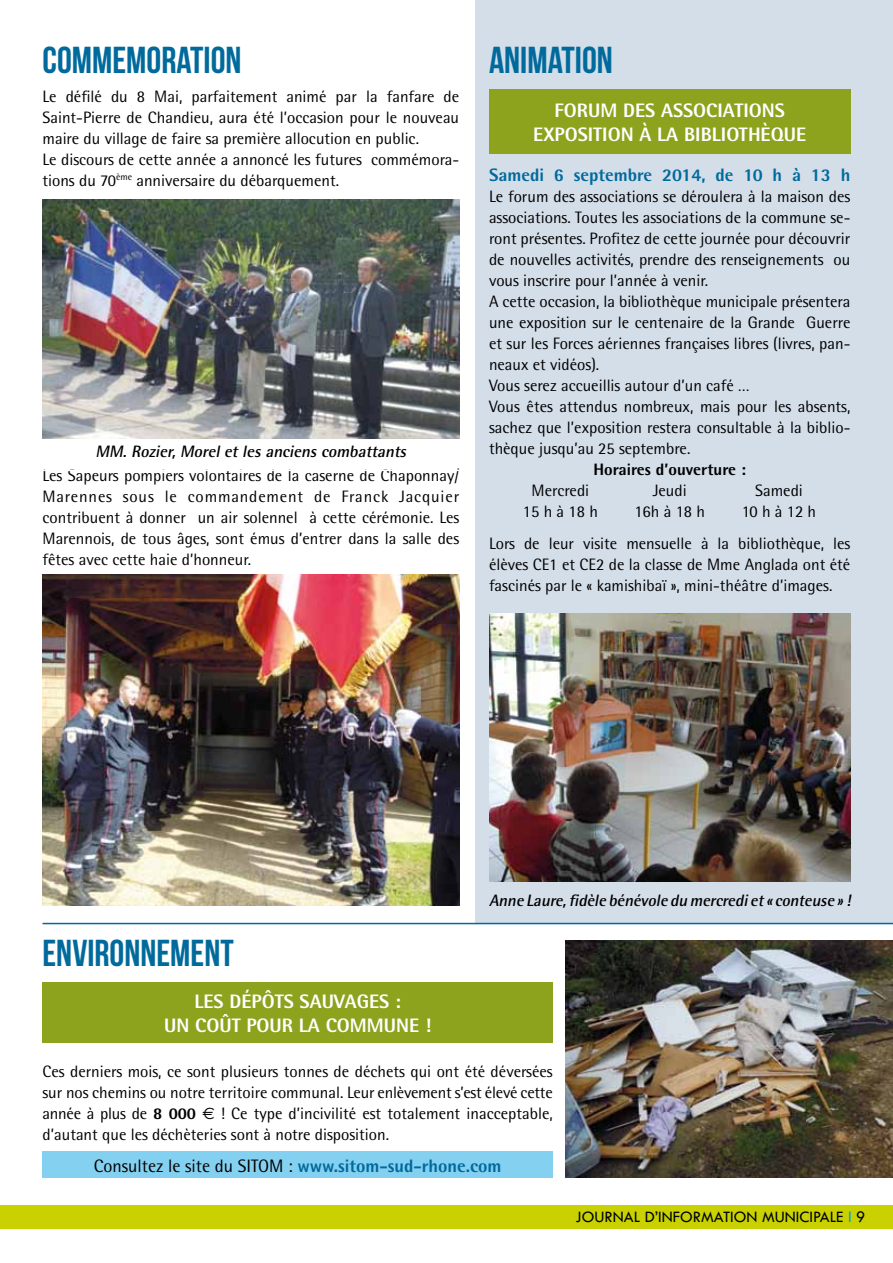
<style>
.page{position:relative;width:893px;height:1263px;background:#fff}
.page>*{position:absolute;margin:0;border:0;box-sizing:border-box;transform-origin:0 0}
.t1{font:37.5px "Bebas Neue";color:#006a9c}
.t2{font:800 19.5px "Rotis Semi Sans";color:#fff}
.t3{font:18px "Rotis Semi Sans";color:#000}
.t4{font:800 18px "Rotis Semi Sans";color:#006a9c}
.t5{font:16.5px/21px "Rotis Semi Sans";color:#000}
.t6{font:italic 700 16.5px "Rotis Semi Sans";color:#000}
.t7{font:16.5px "Tw Cen";color:#000}
.t8{font:800 16.5px "Rotis Semi Sans";color:#000}
.s1{font-weight:800}
.s2{font-family:"Euro Sans"}
.s3{font-weight:800;color:#006a9c}
.s4{color:#009ee0}
</style>
<div class="page">
<div style="left:475px;top:0;width:418px;height:923px;background:#d4dee9"></div>
<div style="left:0;top:1205px;width:893px;height:24px;background:#c9d200"></div>
<img style="left:43px;top:200px;width:416px;height:239px">
<img style="left:43px;top:574px;width:416px;height:332px">
<div style="left:489px;top:89px;width:361px;height:65px;background:#8da31d"></div>
<img style="left:489px;top:613px;width:361px;height:268px">
<hr style="left:43px;top:923px;width:850px;height:1px;background:#006a9c">
<div style="left:43px;top:982px;width:510px;height:60px;background:#8da31d"></div>
<div style="left:43px;top:1151px;width:510px;height:27px;background:#84d0f0"></div>
<img style="left:566px;top:940px;width:327px;height:238px">
<h1 class="t1" style="left:43px;top:39px;width:201px">COMMEMORATION</h1>
<p class="t5" style="left:43px;top:86px;width:418px">Le défilé du 8 Mai, parfaitement animé par la fanfare de Saint-Pierre de Chandieu, aura été l’occasion pour le nouveau maire du village de faire sa première allocution en public.<br>Le discours de cette année a annoncé les futures commémora&shy;tions du 70<sup>ème</sup> anniversaire du débarquement.</p>
<p class="t6" style="left:95px;top:441px;width:316px">MM. Rozier, Morel et les anciens combattants</p>
<p class="t5" style="left:43px;top:465px;width:418px;text-align:justify">Les Sapeurs pompiers volontaires de la caserne de Chaponnay/ Marennes sous le commandement de Franck Jacquier contribuent à donner un air solennel à cette cérémonie. Les Marennois, de tous âges, sont émus d’entrer dans la salle des fêtes avec cette haie d’honneur.</p>
<h1 class="t1" style="left:489px;top:39px;width:125px">ANIMATION</h1>
<p class="t2" style="left:554px;top:98px;width:24px">FORUM</p>
<p class="t2" style="left:623px;top:98px;width:12px">DES</p>
<p class="t2" style="left:661px;top:98px;width:12px">ASSOCIATIONS</p>
<p class="t2" style="left:533px;top:122px;width:32px">EXPOSITION</p>
<p class="t2" style="left:639px;top:122px;width:66px">À LA BIBLIOTH</p>
<p class="t2" style="left:761px;top:122px;width:35px">ÈQUE</p>
<p class="t4" style="left:489px;top:163px;width:363px">SAMEDI 6 SEPTEMBRE 2014, DE 10 H À 13 H</p>
<p class="t5" style="left:489px;top:186px;width:363px">Le forum des associations se déroulera à la maison des associations. Toutes les associations de la commune se&shy;ront présentes. Profitez de cette journée pour découvrir de nouvelles activités, prendre des renseignements ou vous inscrire pour l’année à venir.<br>A cette occasion, la bibliothèque municipale présentera une exposition sur le centenaire de la Grande Guerre et sur les Forces aériennes françaises libres (livres, pan&shy;neaux et vidéos).<br>Vous serez accueillis autour d’un café …<br>Vous êtes attendus nombreux, mais pour les absents, sachez que l’exposition restera consultable à la biblio&shy;thèque jusqu’au 25 septembre.</p>
<p class="t8" style="left:594px;top:459px;width:154px">HORAIRES D’OUVERTURE :</p>
<p class="t5" style="left:532px;top:480px;width:59px">Mercredi</p>
<p class="t5" style="left:653px;top:480px;width:36px">Jeudi</p>
<p class="t5" style="left:755px;top:480px;width:49px">Samedi</p>
<p class="t5" style="left:523px;top:501px;width:76px">15 h à 18 h</p>
<p class="t5" style="left:634px;top:501px;width:72px">16h à 18 h</p>
<p class="t5" style="left:489px;top:496px;width:363px;line-height:31.8px;text-indent:253px">10 h à 12 h<br>Lors de leur visite mensuelle à la bibliothèque, les</p>
<p class="t5" style="left:489px;top:554px;width:363px">élèves CE1 et CE2 de la classe de Mme Anglada ont été fascinés par le « kamishibaï », mini-théâtre d’images.</p>
<h1 class="t1" style="left:43px;top:932px;width:193px">ENVIRONNEMENT</h1>
<p class="t2" style="left:194px;top:989px;width:118px">LES DÉPÔTS SAUVA</p>
<p class="t2" style="left:357px;top:989px;width:46px">GES :</p>
<p class="t2" style="left:164px;top:1013px;width:95px">UN COÛTPOUR</p>
<p class="t2" style="left:299px;top:1013px;width:40px">LA COMMUNE</p>
<p class="t2" style="left:425px;top:1013px;width:8px">!</p>
<p class="t6" style="left:489px;top:890px;width:366px">Anne Laure,fidèle bénévole du mercrediet«conteuse »!</p>
<p class="t5" style="left:43px;top:1060px;width:512px;text-align:justify">Ces derniers mois, ce sont plusieurs tonnes de déchets qui ont été déversées sur nos chemins ou notre territoire communal. Leur enlèvement s’est élevé cette année à plus de <span class="s1">8 000</span> <span class="s2">e</span> ! Ce type d’incivilité est totalement inacceptable, d’autant que les déchèteries sont à notre disposition.</p>
<p class="t3" style="left:94px;top:1155px;width:409px">Consultez le site du SITOM : <span class="s3">WWW.SITOM-SUD-RHONE.COM</span></p>
<p class="t7" style="left:576px;top:1207px;width:291px">JOURNAL D’INFORMATION MUNICIPALE <span class="s4">L</span> 9</p>
</div>
